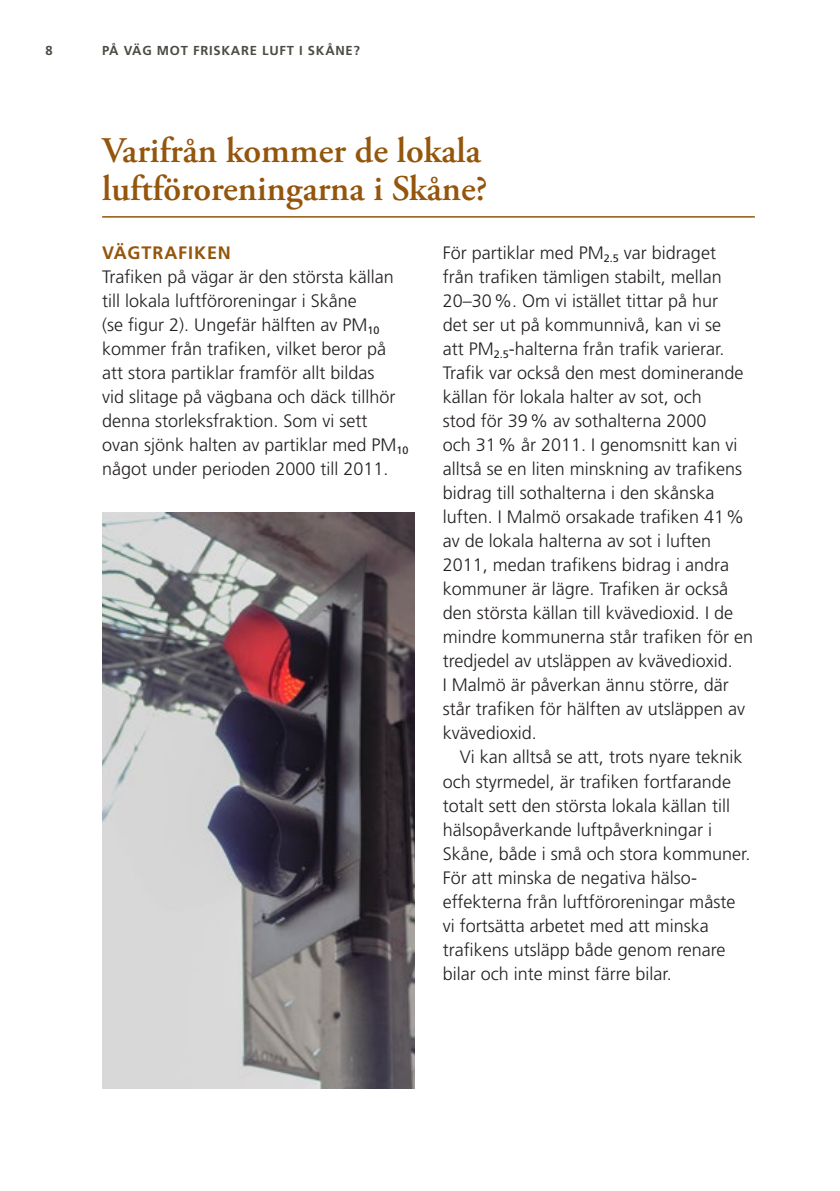
<style>
.page{position:relative;width:840px;height:1191px;background:#fff}
.page>*{position:absolute;margin:0;border:0;box-sizing:border-box;transform-origin:0 0}
.t1{font:600 36px/38px "Adobe Garamond Pro";color:#94550c}
.t2{font:300 18px/24px "Frutiger LT Std";color:#231f20}
.t3{font:700 18px "Frutiger LT Std";letter-spacing:.05em;color:#94550c}
.t4{font:700 13px "Frutiger LT Std";letter-spacing:.06em;color:#4c4b43}
</style>
<div class="page">
<hr style="left:102px;top:216px;width:652px;height:2px;background:#94550c">
<img style="left:102px;top:512px;width:312px;height:577px">
<p class="t4" style="left:45px;top:43px;width:9px">8</p>
<p class="t4" style="left:102px;top:43px;width:259px">PÅ VÄG MOT FRISKARE LUFT I SKÅNE?</p>
<h1 class="t1" style="left:102px;top:132px;width:387px">Varifrån kommer de lokala luftföroreningarna i Skåne?</h1>
<p class="t3" style="left:102px;top:242px;width:130px">VÄGTRAFIKEN</p>
<p class="t2" style="left:102px;top:265px;width:308px">Trafiken på vägar är den största källan till lokala luftföroreningar i Skåne<br>(se figur 2). Ungefär hälften av PM<sub>10 </sub>kommer från trafiken, vilket beror på att stora partiklar framför allt bildas<br>vid slitage på vägbana och däck tillhör denna storleksfraktion. Som vi sett ovan sjönk halten av partiklar med PM<sub>10 </sub>något under perioden 2000 till 2011.</p>
<p class="t2" style="left:442px;top:241px;width:312px">För partiklar med PM<sub>2.5</sub> var bidraget<br>från trafiken tämligen stabilt, mellan 20–30%. Om vi istället tittar på hur<br>det ser ut på kommunnivå, kan vi se<br>att PM<sub>2.5</sub>-halterna från trafik varierar.<br>Trafik var också den mest dominerande källan för lokala halter av sot, och<br>stod för 39% av sothalterna 2000<br>och 31% år 2011. I genomsnitt kan vi alltså se en liten minskning av trafikens bidrag till sothalterna i den skånska luften. I Malmö orsakade trafiken 41% av de lokala halterna av sot i luften 2011, medan trafikens bidrag i andra kommuner är lägre. Trafiken är också den största källan till kvävedioxid. I de mindre kommunerna står trafiken för en tredjedel av utsläppen av kvävedioxid.<br>I Malmö är påverkan ännu större, där står trafiken för hälften av utsläppen av kvävedioxid.</p>
<p class="t2" style="left:442px;top:745px;width:309px;text-indent:17px">Vi kan alltså se att, trots nyare teknik och styrmedel, är trafiken fortfarande totalt sett den största lokala källan till hälsopåverkande luftpåverkningar i Skåne, både i små och stora kommuner.<br>För att minska de negativa hälso&shy;effekterna från luftföroreningar måste vi fortsätta arbetet med att minska trafikens utsläpp både genom renare bilar och inte minst färre bilar.</p>
</div>
